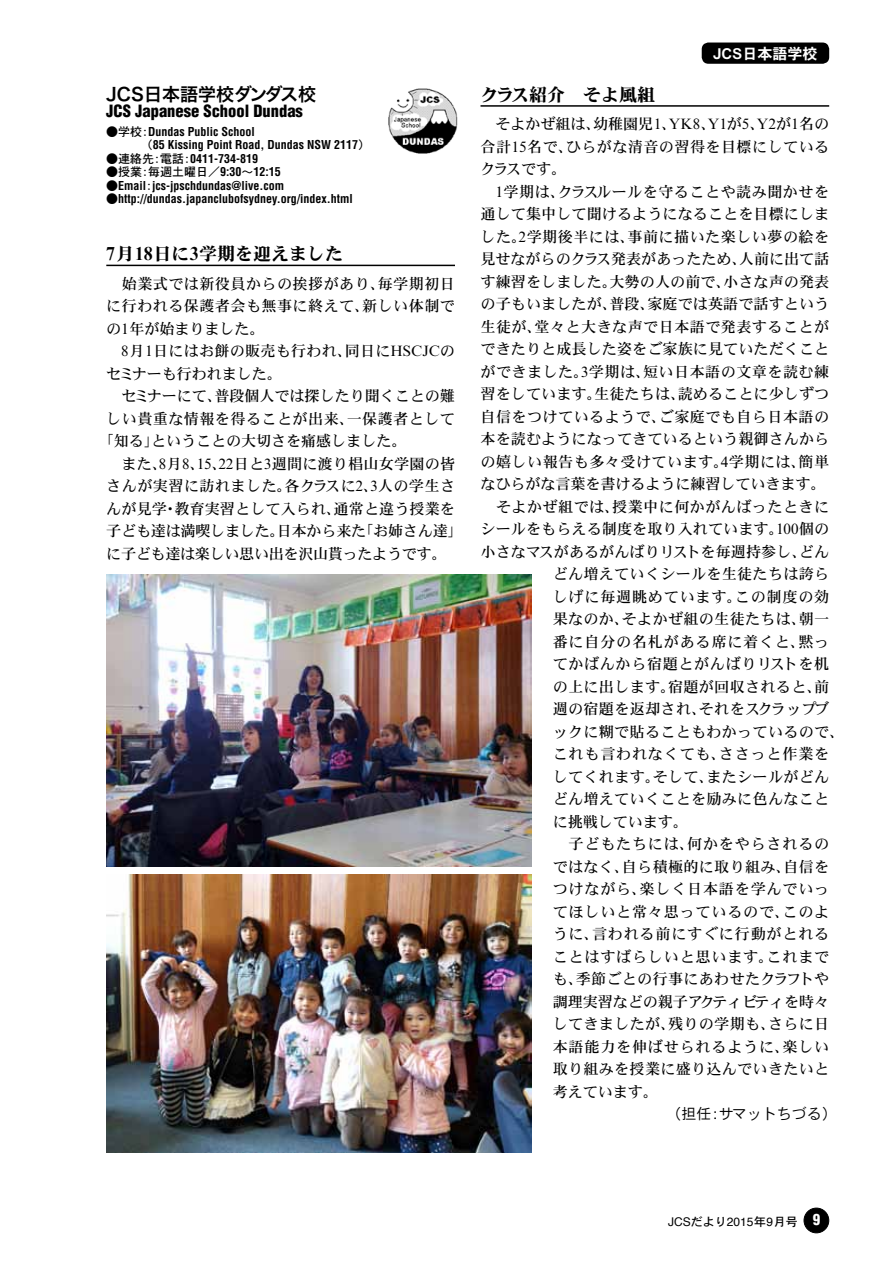
<style>
.page{position:relative;width:893px;height:1263px;background:#fff}
.page>*{position:absolute;margin:0;border:0;box-sizing:border-box;transform-origin:0 0}
.t1{font:18px "DFHS Mincho W9";color:#000}
.t2{font:18px "Hira Kaku Pro W6";color:#000}
.t3{font:900 condensed 16.5px "Helvetica";color:#000}
.t4{font:15px "DFHS Mincho W5";letter-spacing:.025em;color:#000}
.t5{font:15px "DFHS Mincho W5";color:#000}
.t6{font:15px "DFHS Mincho W5";letter-spacing:.06em;color:#000}
.t7{font:15px "DFHS Mincho W5";letter-spacing:-.01em;color:#000}
.t8{font:15px "DFHS Mincho W5";letter-spacing:-.015em;color:#000}
.t9{font:15px "DFHS Mincho W5";letter-spacing:.05em;color:#000}
.t10{font:15px "DFHS Gothic W3";color:#000}
.t11{font:15px "DFHS Gothic W7";color:#fff}
.t12{font:700 condensed 12px/13.5px "Helvetica";color:#000}
.t13{font:12px "DFHS Gothic W5";color:#000}
.t14{font:12px "Helvetica";color:#000}
.s1{font-family:"DFHS Gothic W5";font-weight:400;font-stretch:normal}
.s2{font-family:"Helvetica";font-weight:700;font-stretch:condensed}
.s3{font-family:"DFHS Gothic W5"}
.s4{font-weight:900;font-stretch:condensed;font-size:15px;color:#fff}
</style>
<div class="page">
<div style="left:804px;top:1208px;width:25px;height:25px;background:#000;border-radius:50%"></div>
<div style="left:804px;top:1208px;width:25px;height:25px;border:1px solid #000;border-radius:50%"></div>
<hr style="left:480px;top:105px;width:349px;height:2px;background:#000">
<div style="left:702px;top:43px;width:127px;height:21px;background:#000;border-radius:7px"></div>
<img style="left:388px;top:88px;width:70px;height:66px">
<hr style="left:106px;top:265px;width:349px;height:1px;background:#000">
<img style="left:106px;top:574px;width:425px;height:292px">
<img style="left:106px;top:875px;width:425px;height:277px">
<p class="t2" style="left:106px;top:78px;width:211px">JCS日本語学校ダンダス校</p>
<p class="t3" style="left:106px;top:101px;width:198px">JCS Japanese School Dundas</p>
<p class="t12" style="left:141px;top:125px;width:231px;text-indent:-34px"><span class="s1">●学校：</span>Dundas Public School<br><span class="s1">（</span>85 Kissing Point Road, Dundas NSW 2117<span class="s1">）</span></p>
<p class="t12" style="left:106px;top:152px;width:153px"><span class="s1">●連絡先：電話：</span>0411-734-819</p>
<p class="t13" style="left:106px;top:166px;width:176px">●授業：毎週土曜日／<span class="s2">9:30</span>〜<span class="s2">12:15</span></p>
<p class="t12" style="left:106px;top:179px;width:179px"><span class="s1">●</span>Email<span class="s1">：</span>jcs-jpschdundas@live.com</p>
<p class="t12" style="left:106px;top:192px;width:248px"><span class="s1">●</span>http://dundas.japanclubofsydney.org/index.html</p>
<p class="t1" style="left:106px;top:245px;width:238px">7月18日に3学期を迎えました</p>
<p class="t4" style="left:106px;top:276px;width:350px">　始業式では新役員からの挨拶があり、毎学期初日</p>
<p class="t4" style="left:106px;top:298px;width:350px">に行われる保護者会も無事に終えて、新しい体制で</p>
<p class="t5" style="left:106px;top:321px;width:160px">の1年が始まりました。</p>
<p class="t4" style="left:106px;top:343px;width:350px">　8月1日にはお餅の販売も行われ、同日にHSCJCの</p>
<p class="t5" style="left:106px;top:366px;width:177px">セミナーも行われました。</p>
<p class="t5" style="left:106px;top:388px;width:350px">　セミナーにて、普段個人では探したり聞くことの難</p>
<p class="t4" style="left:106px;top:411px;width:350px">しい貴重な情報を得ることが出来、一保護者として</p>
<p class="t5" style="left:99px;top:433px;width:309px">「知る」ということの大切さを痛感しました。</p>
<p class="t4" style="left:106px;top:456px;width:350px">　また、8月8、15、22日と3週間に渡り椙山女学園の皆</p>
<p class="t4" style="left:106px;top:478px;width:350px">さんが実習に訪れました。各クラスに2、3人の学生さ</p>
<p class="t4" style="left:106px;top:501px;width:350px">んが見学・教育実習として入られ、通常と違う授業を</p>
<p class="t7" style="left:106px;top:523px;width:358px">子ども達は満喫しました。日本から来た「お姉さん達」</p>
<p class="t8" style="left:106px;top:546px;width:342px">に子ども達は楽しい思い出を沢山貰ったようです。</p>
<p class="t11" style="left:713px;top:46px;width:106px">JCS日本語学校</p>
<p class="t1" style="left:480px;top:85px;width:176px">クラス紹介　そよ風組</p>
<p class="t5" style="left:480px;top:116px;width:350px">　そよかぜ組は、幼稚園児1、YK8、Y1が5、Y2が1名の</p>
<p class="t4" style="left:480px;top:139px;width:350px">合計15名で、ひらがな清音の習得を目標にしている</p>
<p class="t4" style="left:480px;top:161px;width:87px">クラスです。</p>
<p class="t4" style="left:480px;top:184px;width:350px">　1学期は、クラスルールを守ることや読み聞かせを</p>
<p class="t4" style="left:480px;top:206px;width:350px">通して集中して聞けるようになることを目標にしま</p>
<p class="t4" style="left:480px;top:229px;width:350px">した。2学期後半には、事前に描いた楽しい夢の絵を</p>
<p class="t5" style="left:480px;top:251px;width:350px">見せながらのクラス発表があったため、人前に出て話</p>
<p class="t4" style="left:480px;top:274px;width:350px">す練習をしました。大勢の人の前で、小さな声の発表</p>
<p class="t4" style="left:480px;top:296px;width:350px">の子もいましたが、普段、家庭では英語で話すという</p>
<p class="t4" style="left:480px;top:319px;width:350px">生徒が、堂々と大きな声で日本語で発表することが</p>
<p class="t4" style="left:480px;top:341px;width:350px">できたりと成長した姿をご家族に見ていただくこと</p>
<p class="t4" style="left:480px;top:364px;width:350px">ができました。3学期は、短い日本語の文章を読む練</p>
<p class="t4" style="left:480px;top:386px;width:350px">習をしています。生徒たちは、読めることに少しずつ</p>
<p class="t4" style="left:480px;top:409px;width:350px">自信をつけているようで、ご家庭でも自ら日本語の</p>
<p class="t4" style="left:480px;top:431px;width:350px">本を読むようになってきているという親御さんから</p>
<p class="t4" style="left:480px;top:454px;width:350px">の嬉しい報告も多々受けています。4学期には、簡単</p>
<p class="t5" style="left:480px;top:476px;width:346px">なひらがな言葉を書けるように練習していきます。</p>
<p class="t4" style="left:480px;top:499px;width:350px">　そよかぜ組では、授業中に何かがんばったときに</p>
<p class="t4" style="left:480px;top:521px;width:350px">シールをもらえる制度を取り入れています。100個の</p>
<p class="t4" style="left:480px;top:544px;width:350px">小さなマスがあるがんばりリストを毎週持参し、どん</p>
<p class="t4" style="left:553px;top:566px;width:278px">どん増えていくシールを生徒たちは誇ら</p>
<p class="t6" style="left:553px;top:589px;width:278px">しげに毎週眺めています。この制度の効</p>
<p class="t4" style="left:553px;top:611px;width:278px">果なのか、そよかぜ組の生徒たちは、朝一</p>
<p class="t6" style="left:553px;top:634px;width:278px">番に自分の名札がある席に着くと、黙っ</p>
<p class="t9" style="left:553px;top:656px;width:278px">てかばんから宿題とがんばりリストを机</p>
<p class="t4" style="left:553px;top:679px;width:278px">の上に出します。宿題が回収されると、前</p>
<p class="t4" style="left:553px;top:701px;width:278px">週の宿題を返却され、それをスクラップブ</p>
<p class="t4" style="left:553px;top:724px;width:293px">ックに糊で貼ることもわかっているので、</p>
<p class="t6" style="left:553px;top:746px;width:278px">これも言われなくても、ささっと作業を</p>
<p class="t4" style="left:553px;top:769px;width:278px">してくれます。そして、またシールがどん</p>
<p class="t4" style="left:553px;top:791px;width:278px">どん増えていくことを励みに色んなこと</p>
<p class="t5" style="left:553px;top:814px;width:136px">に挑戦しています。</p>
<p class="t6" style="left:553px;top:836px;width:278px">　子どもたちには、何かをやらされるの</p>
<p class="t4" style="left:553px;top:859px;width:278px">ではなく、自ら積極的に取り組み、自信を</p>
<p class="t6" style="left:553px;top:881px;width:278px">つけながら、楽しく日本語を学んでいっ</p>
<p class="t6" style="left:553px;top:904px;width:278px">てほしいと常々思っているので、このよ</p>
<p class="t6" style="left:553px;top:926px;width:278px">うに、言われる前にすぐに行動がとれる</p>
<p class="t6" style="left:553px;top:949px;width:278px">ことはすばらしいと思います。これまで</p>
<p class="t4" style="left:553px;top:971px;width:278px">も、季節ごとの行事にあわせたクラフトや</p>
<p class="t5" style="left:553px;top:994px;width:278px">調理実習などの親子アクティビティを時々</p>
<p class="t4" style="left:553px;top:1016px;width:278px">してきましたが、残りの学期も、さらに日</p>
<p class="t6" style="left:553px;top:1039px;width:278px">本語能力を伸ばせられるように、楽しい</p>
<p class="t4" style="left:553px;top:1061px;width:278px">取り組みを授業に盛り込んでいきたいと</p>
<p class="t4" style="left:553px;top:1084px;width:106px">考えています。</p>
<p class="t10" style="left:666px;top:1106px;width:172px">（担任：サマットちづる）</p>
<p class="t14" style="left:668px;top:1212px;width:154px">JCS<span class="s3">だより</span>2015<span class="s3">年</span>9<span class="s3">月号</span> <span class="s4">9</span></p>
</div>
